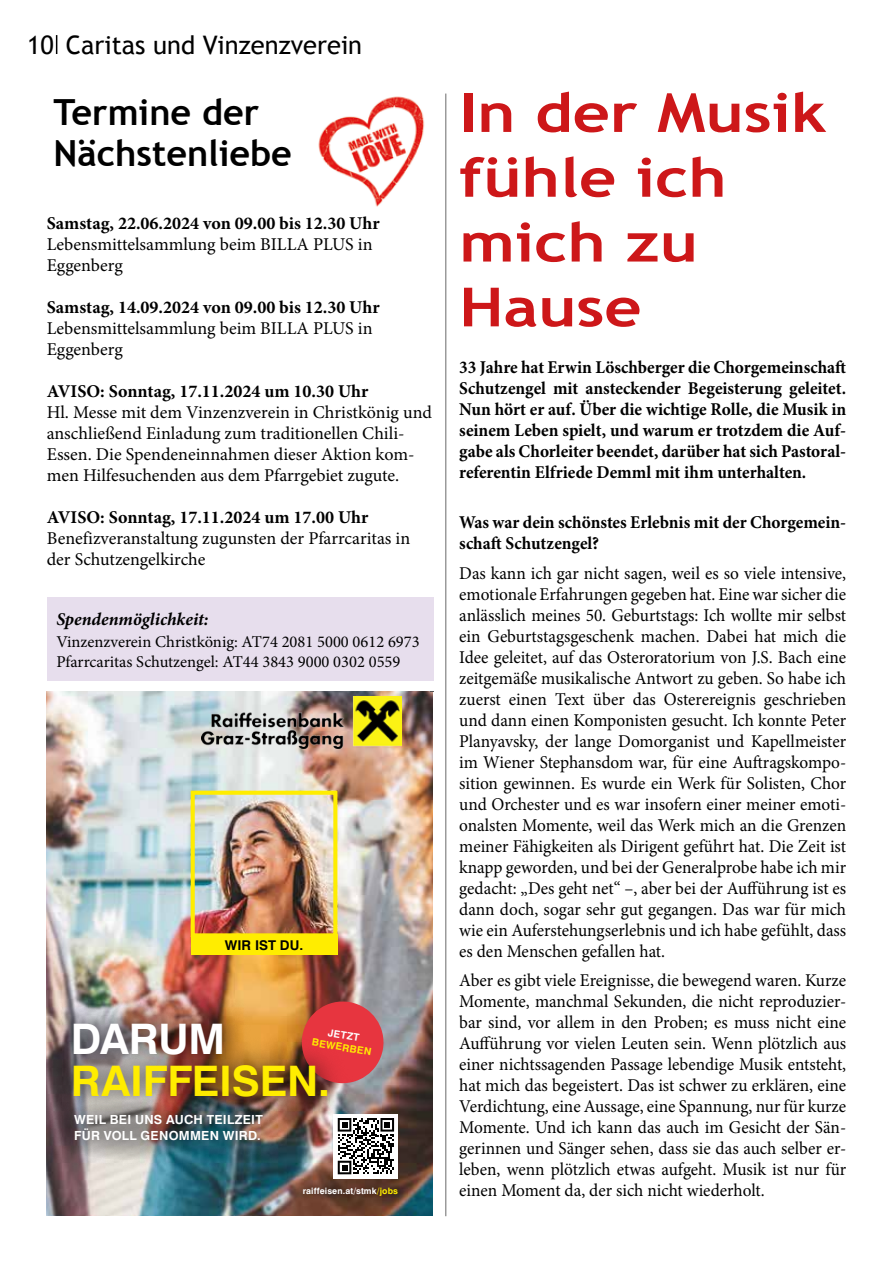
<style>
.page{position:relative;width:893px;height:1263px;background:#fff}
.page>*{position:absolute;margin:0;border:0;box-sizing:border-box;transform-origin:0 0}
.t1{font:700 54px/64.8px "Trebuchet MS";color:#cd1719;scale:1.2 1}
.t2{font:700 42.15px "Swiss 721 BT";letter-spacing:-.005em;color:#ffed00}
.t3{font:700 42.15px "Swiss 721 BT";letter-spacing:-.005em;color:#fff}
.t4{font:700 36px/40.5px "Trebuchet MS";color:#000}
.t5{font:25.5px "Trebuchet MS";color:#000}
.t6{font:18px/21px "Minion Pro";color:#000;text-align:justify;scale:.96 1}
.t7{font:700 18px/21px "Minion Pro";color:#000;text-align:justify;scale:.96 1}
.t8{font:18px/21px "Minion Pro";color:#000}
.t9{font:700 18px "Minion Pro";color:#000}
.t10{font:italic 700 18px "Minion Pro";letter-spacing:-.005em;color:#000}
.t11{font:16.5px/19.8px "Minion Pro";color:#000}
.t12{font:700 13.5px "Swiss 721 BT";color:#000}
.t13{font:700 12.6px/16.4px "Swiss 721 BT";letter-spacing:.02em;color:#fff}
.t14{font:700 10.05px "Swiss 721 BT";color:#ffed00}
.t15{font:700 10.05px "Swiss 721 BT";color:#fff}
.t16{font:700 8.85px "Swiss 721 BT";letter-spacing:.01em;color:#fff}
.s1{color:#ffed00}
</style>
<div class="page">
<svg style="left:56px;top:35px;width:1px;height:19px"></svg>
<hr style="left:445px;top:94px;width:1px;height:1122px;background:#000">
<img style="left:318px;top:96px;width:107px;height:111px">
<img style="left:47px;top:691px;width:386px;height:525px">
<svg style="left:357px;top:998px;width:30px;height:88px;background:#c3636b"></svg>
<div style="left:47px;top:993px;width:310px;height:133px;background:#000;opacity:.6"></div>
<div style="left:334px;top:1114px;width:64px;height:64px;background:#fff"></div>
<svg style="left:338px;top:1118px;width:56px;height:56px"></svg>
<div style="left:295px;top:1180px;width:110px;height:23px;background:#000;opacity:.29"></div>
<img style="left:196px;top:796px;width:136px;height:136px">
<div style="left:191px;top:791px;width:146px;height:146px;border:4px solid #ffed00"></div>
<div style="left:191px;top:934px;width:146px;height:21px;background:#ffed00"></div>
<div style="left:47px;top:1084px;width:244px;height:86px;background:#000;opacity:.6"></div>
<img style="left:201px;top:696px;width:201px;height:52px">
<div style="left:47px;top:597px;width:387px;height:83px;background:#e7deed"></div>
<h3 class="t5" style="left:27px;top:30px;width:336px">10 Caritas und Vinzenzverein</h3>
<h3 class="t4" style="left:54px;top:92px;width:240px">Termine der<br>Nächstenliebe</h3>
<p class="t9" style="left:47px;top:211px;width:334px">Samstag, 22.06.2024 von 09.00 bis 12.30 Uhr</p>
<p class="t8" style="left:47px;top:234px;width:327px">Lebensmittelsammlung beim BILLA PLUS in<br>Eggenberg</p>
<p class="t9" style="left:47px;top:295px;width:334px">Samstag, 14.09.2024 von 09.00 bis 12.30 Uhr</p>
<p class="t8" style="left:47px;top:318px;width:327px">Lebensmittelsammlung beim BILLA PLUS in<br>Eggenberg</p>
<p class="t9" style="left:47px;top:379px;width:323px">AVISO: Sonntag, 17.11.2024 um 10.30 Uhr</p>
<p class="t8" style="left:47px;top:402px;width:387px">Hl. Messe mit dem Vinzenzverein in Christkönig und anschließend Einladung zum traditionellen Chili-Essen. Die Spendeneinnahmen dieser Aktion kom&shy;men Hilfesuchenden aus dem Pfarrgebiet zugute.</p>
<p class="t9" style="left:47px;top:505px;width:323px">AVISO: Sonntag, 17.11.2024 um 17.00 Uhr</p>
<p class="t8" style="left:47px;top:528px;width:365px">Benefizveranstaltung zugunsten der Pfarrcaritas in der Schutzengelkirche</p>
<p class="t10" style="left:56px;top:607px;width:154px">Spendenmöglichkeit:</p>
<p class="t11" style="left:56px;top:632px;width:365px">Vinzenzverein Christkönig: AT74 2081 5000 0612 6973<br>Pfarrcaritas Schutzengel: AT44 3843 9000 0302 0559</p>
<p class="t12" style="left:225px;top:936px;width:80px">WIR IST DU.</p>
<h2 class="t3" style="left:71px;top:1013px;width:156px">DARUM</h2>
<p class="t15" style="left:329px;top:1026px;width:33px;rotate:10deg">JETZT</p>
<p class="t14" style="left:313px;top:1036px;width:62px;rotate:10deg">BEWERBEN</p>
<h2 class="t2" style="left:71px;top:1055px;width:261px">RAIFFEISEN.</h2>
<p class="t13" style="left:74px;top:1111px;width:190px">WEIL BEI UNS AUCH TEILZEIT<br>FÜR VOLL GENOMMEN WIRD.</p>
<p class="t16" style="left:303px;top:1185px;width:97px">raiffeisen.at/stmk<span class="s1">/jobs</span></p>
<h1 class="t1" style="left:459px;top:80px;width:307px">In der Musik fühle ich mich zu<br>Hause</h1>
<p class="t7" style="left:459px;top:357px;width:405px">33 Jahre hat Erwin Löschberger die Chorgemeinschaft Schutzengel mit ansteckender Begeisterung geleitet.<br>Nun hört er auf. Über die wichtige Rolle, die Musik in seinem Leben spielt, und warum er trotzdem die Auf&shy;gabe als Chorleiter beendet, darüber hat sich Pastoral&shy;referentin Elfriede Demml mit ihm unterhalten.</p>
<p class="t7" style="left:459px;top:512px;width:405px">Was war dein schönstes Erlebnis mit der Chorgemein&shy;schaft Schutzengel?</p>
<p class="t6" style="left:459px;top:562px;width:405px">Das kann ich gar nicht sagen, weil es so viele intensive, emotionale Erfahrungen gegeben hat. Eine war sicher die anlässlich meines 50. Geburtstags: Ich wollte mir selbst ein Geburtstagsgeschenk machen. Dabei hat mich die Idee geleitet, auf das Osteroratorium von J.S. Bach eine zeitgemäße musikalische Antwort zu geben. So habe ich zuerst einen Text über das Osterereignis geschrieben und dann einen Komponisten gesucht. Ich konnte Peter Planyavsky, der lange Domorganist und Kapellmeister im Wiener Stephansdom war, für eine Auftragskompo&shy;sition gewinnen. Es wurde ein Werk für Solisten, Chor und Orchester und es war insofern einer meiner emoti&shy;onalsten Momente, weil das Werk mich an die Grenzen meiner Fähigkeiten als Dirigent geführt hat. Die Zeit ist knapp geworden, und bei der Generalprobe habe ich mir gedacht: „Des geht net“ –, aber bei der Aufführung ist es dann doch, sogar sehr gut gegangen. Das war für mich wie ein Auferstehungserlebnis und ich habe gefühlt, dass es den Menschen gefallen hat.</p>
<p class="t6" style="left:459px;top:970px;width:405px">Aber es gibt viele Ereignisse, die bewegend waren. Kurze Momente, manchmal Sekunden, die nicht reproduzier&shy;bar sind, vor allem in den Proben; es muss nicht eine Aufführung vor vielen Leuten sein. Wenn plötzlich aus einer nichtssagenden Passage lebendige Musik entsteht, hat mich das begeistert. Das ist schwer zu erklären, eine Verdichtung, eine Aussage, eine Spannung, nur für kurze Momente. Und ich kann das auch im Gesicht der Sän&shy;gerinnen und Sänger sehen, dass sie das auch selber er&shy;leben, wenn plötzlich etwas aufgeht. Musik ist nur für einen Moment da, der sich nicht wiederholt.</p>
</div>
